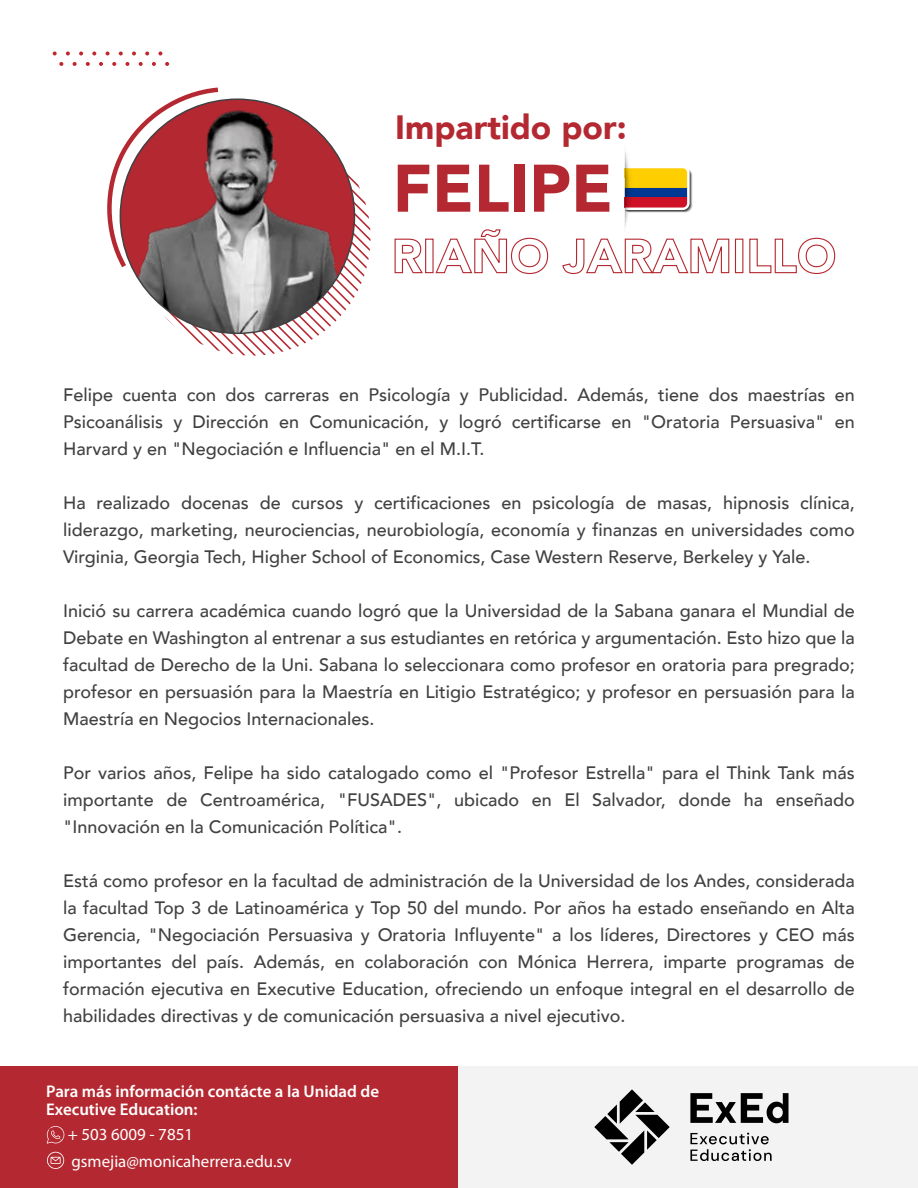
<style>
.page{position:relative;width:918px;height:1188px;background:#fff}
.page>*{position:absolute;margin:0;border:0;box-sizing:border-box;transform-origin:0 0}
.t1{font:900 66.45px "Avenir";color:#b42931}
.t2{font:900 33.6px "Avenir";color:#b42931}
.t3{font:500 18px/27px "Avenir";color:#414042;text-align:justify}
.t4{font:600 16.95px/18px "Myriad Pro";color:#fff}
.t5{font:16.95px/27.2px "Myriad Pro";color:#fff}
</style>
<div class="page">
<svg style="left:165px;top:62px;width:4px;height:4px"></svg>
<svg style="left:152px;top:62px;width:4px;height:4px"></svg>
<svg style="left:139px;top:62px;width:4px;height:4px"></svg>
<svg style="left:125px;top:62px;width:4px;height:4px"></svg>
<svg style="left:112px;top:62px;width:4px;height:4px"></svg>
<svg style="left:99px;top:62px;width:4px;height:4px"></svg>
<svg style="left:86px;top:62px;width:4px;height:4px"></svg>
<svg style="left:73px;top:62px;width:4px;height:4px"></svg>
<svg style="left:59px;top:62px;width:4px;height:4px"></svg>
<svg style="left:158px;top:51px;width:4px;height:4px"></svg>
<svg style="left:145px;top:51px;width:4px;height:4px"></svg>
<svg style="left:132px;top:51px;width:4px;height:4px"></svg>
<svg style="left:119px;top:51px;width:4px;height:4px"></svg>
<svg style="left:106px;top:51px;width:4px;height:4px"></svg>
<svg style="left:92px;top:51px;width:4px;height:4px"></svg>
<svg style="left:79px;top:51px;width:4px;height:4px"></svg>
<svg style="left:66px;top:51px;width:4px;height:4px"></svg>
<svg style="left:53px;top:51px;width:4px;height:4px"></svg>
<svg style="left:394px;top:238px;width:29px;height:36px"></svg>
<div style="left:425px;top:239px;width:9px;height:34px;border:1px solid #b42931"></div>
<svg style="left:435px;top:229px;width:114px;height:46px"></svg>
<div style="left:735px;top:239px;width:8px;height:34px;border:1px solid #b42931"></div>
<svg style="left:749px;top:237px;width:87px;height:38px"></svg>
<svg style="left:107px;top:87px;width:263px;height:269px"></svg>
<svg style="left:562px;top:152px;width:168px;height:123px"></svg>
<div style="left:1px;top:1067px;width:917px;height:121px;background:#f3f3f3"></div>
<div style="left:0;top:1066px;width:458px;height:122px;background:#b42931"></div>
<svg style="left:47px;top:1126px;width:17px;height:18px"></svg>
<svg style="left:47px;top:1152px;width:17px;height:17px"></svg>
<svg style="left:690px;top:1133px;width:82px;height:28px"></svg>
<svg style="left:690px;top:1093px;width:99px;height:30px"></svg>
<svg style="left:594px;top:1089px;width:76px;height:76px"></svg>
<h2 class="t2" style="left:395px;top:99px;width:233px">Impartido por:</h2>
<h1 class="t1" style="left:393px;top:132px;width:222px">FELIPE</h1>
<p class="t3" style="left:63px;top:380px;width:793px">Felipe cuenta con dos carreras en Psicología y Publicidad. Además, tiene dos maestrías en Psicoanálisis y Dirección en Comunicación, y logró certificarse en "Oratoria Persuasiva" en Harvard y en "Negociación e Influencia" en el M.I.T.</p>
<p class="t3" style="left:63px;top:488px;width:793px">Ha realizado docenas de cursos y certificaciones en psicología de masas, hipnosis clínica, liderazgo, marketing, neurociencias, neurobiología, economía y finanzas en universidades como Virginia, Georgia Tech, Higher School of Economics, Case Western Reserve, Berkeley y Yale.</p>
<p class="t3" style="left:63px;top:596px;width:793px">Inició su carrera académica cuando logró que la Universidad de la Sabana ganara el Mundial de Debate en Washington al entrenar a sus estudiantes en retórica y argumentación. Esto hizo que la facultad de Derecho de la Uni. Sabana lo seleccionara como profesor en oratoria para pregrado; profesor en persuasión para la Maestría en Litigio Estratégico; y profesor en persuasión para la Maestría en Negocios Internacionales.</p>
<p class="t3" style="left:63px;top:758px;width:793px">Por varios años, Felipe ha sido catalogado como el "Profesor Estrella" para el Think Tank más importante de Centroamérica, "FUSADES", ubicado en El Salvador, donde ha enseñado "Innovación en la Comunicación Política".</p>
<p class="t3" style="left:63px;top:866px;width:793px">Está como profesor en la facultad de administración de la Universidad de los Andes, considerada la facultad Top 3 de Latinoamérica y Top 50 del mundo. Por años ha estado enseñando en Alta Gerencia, "Negociación Persuasiva y Oratoria Influyente" a los líderes, Directores y CEO más importantes del país. Además, en colaboración con Mónica Herrera, imparte programas de formación ejecutiva en Executive Education, ofreciendo un enfoque integral en el desarrollo de habilidades directivas y de comunicación persuasiva a nivel ejecutivo.</p>
<p class="t4" style="left:46px;top:1082px;width:334px">Para más información contácte a la Unidad de<br>Executive Education:</p>
<p class="t5" style="left:68px;top:1120px;width:225px">+ 503 6009 - 7851 gsmejia@monicaherrera.edu.sv</p>
</div>
